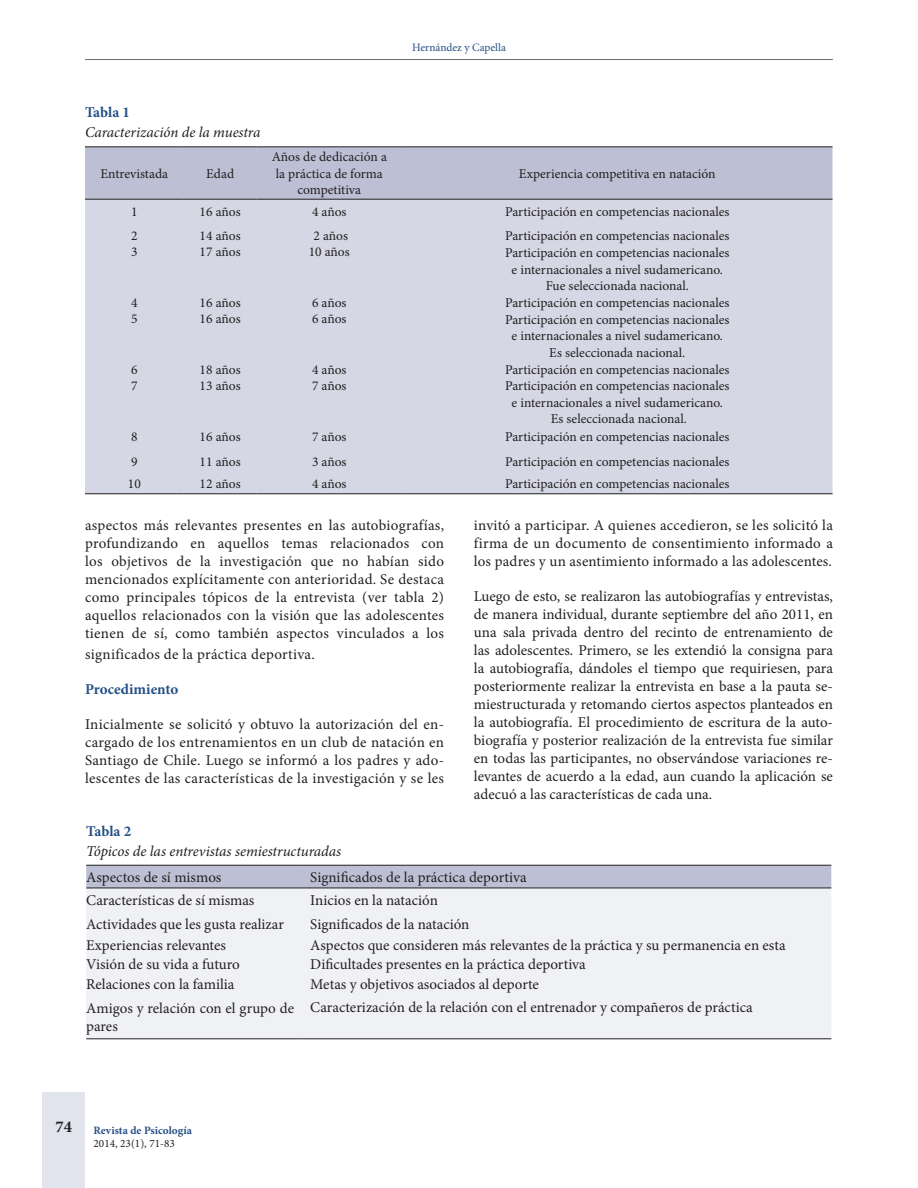
<style>
.page{position:relative;width:918px;height:1188px;background:#fff}
.page>*{position:absolute;margin:0;border:0;box-sizing:border-box;transform-origin:0 0}
.t1{font:700 16.5px "Minion Pro";color:#231f20}
.TEXTO{font:15px/18px "Minion Pro";color:#231f20;text-align:justify}
.texto_real_tabla{font:italic 15px "Minion Pro";letter-spacing:-.005em;color:#231f20}
.TEXTO-2{font:15px "Minion Pro";letter-spacing:.02em;color:#231f20}
.TITULO_2{font:700 15px "Minion Pro";color:#255085}
.titulo_tabla_real{font:700 15px "Minion Pro";letter-spacing:-.005em;color:#255085}
.TEXTO_TABLA{font:13.5px/16.5px "Minion Pro";color:#231f20;text-align:center}
.t2{font:700 11.25px "Minion Pro";letter-spacing:.005em;color:#255085}
.t3{font:11.25px "Minion Pro";color:#255085}
.t4{font:11.25px "Minion Pro";color:#231f20}
</style>
<div class="page">
<div style="left:43px;top:1092px;width:42px;height:96px;background:#e2e4ed"></div>
<hr style="left:85px;top:59px;width:748px;height:1px;background:#6c6d70">
<div style="left:85px;top:147px;width:748px;height:52px;background:#bdc0d5"></div>
<div style="left:85px;top:200px;width:748px;height:293px;background:#d5d7e5"></div>
<hr style="left:85px;top:146px;width:99px;height:1px;background:#231f20">
<hr style="left:184px;top:146px;width:73px;height:1px;background:#231f20">
<hr style="left:257px;top:146px;width:145px;height:1px;background:#231f20">
<hr style="left:402px;top:146px;width:431px;height:1px;background:#231f20">
<hr style="left:85px;top:199px;width:99px;height:1px;background:#231f20">
<hr style="left:184px;top:199px;width:73px;height:1px;background:#231f20">
<hr style="left:257px;top:199px;width:145px;height:1px;background:#231f20">
<hr style="left:402px;top:199px;width:431px;height:1px;background:#231f20">
<hr style="left:85px;top:493px;width:99px;height:1px;background:#231f20">
<hr style="left:184px;top:493px;width:73px;height:1px;background:#231f20">
<hr style="left:257px;top:493px;width:145px;height:1px;background:#231f20">
<hr style="left:402px;top:493px;width:431px;height:1px;background:#231f20">
<div style="left:86px;top:866px;width:745px;height:22px;background:#bdc0d5"></div>
<div style="left:86px;top:889px;width:745px;height:149px;background:#eff1f5"></div>
<hr style="left:86px;top:865px;width:216px;height:1px;background:#231f20">
<hr style="left:302px;top:865px;width:529px;height:1px;background:#231f20">
<hr style="left:86px;top:888px;width:216px;height:1px;background:#231f20">
<hr style="left:302px;top:888px;width:529px;height:1px;background:#231f20">
<hr style="left:86px;top:1038px;width:216px;height:1px;background:#231f20">
<hr style="left:302px;top:1038px;width:529px;height:1px;background:#231f20">
<p class="titulo_tabla_real" style="left:85px;top:102px;width:47px">Tabla 1</p>
<p class="texto_real_tabla" style="left:85px;top:122px;width:177px">Caracterización de la muestra</p>
<p class="TEXTO_TABLA" style="left:101px;top:165px;width:69px">Entrevistada</p>
<p class="TEXTO_TABLA" style="left:206px;top:165px;width:29px">Edad</p>
<p class="TEXTO_TABLA" style="left:272px;top:149px;width:117px">Años de dedicación a la práctica de forma competitiva</p>
<p class="t3" style="left:412px;top:40px;width:95px">Hernández y Capella</p>
<p class="TEXTO_TABLA" style="left:519px;top:165px;width:198px">Experiencia competitiva en natación</p>
<p class="TEXTO_TABLA" style="left:131px;top:204px;width:8px">1</p>
<p class="TEXTO_TABLA" style="left:200px;top:204px;width:42px">16 años</p>
<p class="TEXTO_TABLA" style="left:312px;top:204px;width:36px">4 años</p>
<p class="TEXTO_TABLA" style="left:505px;top:204px;width:226px">Participación en competencias nacionales</p>
<p class="TEXTO_TABLA" style="left:131px;top:227px;width:8px">2</p>
<p class="TEXTO_TABLA" style="left:200px;top:227px;width:42px">14 años</p>
<p class="TEXTO_TABLA" style="left:314px;top:227px;width:36px">2 años</p>
<p class="TEXTO_TABLA" style="left:505px;top:227px;width:226px">Participación en competencias nacionales</p>
<p class="TEXTO_TABLA" style="left:131px;top:244px;width:8px">3</p>
<p class="TEXTO_TABLA" style="left:200px;top:244px;width:42px">17 años</p>
<p class="TEXTO_TABLA" style="left:309px;top:244px;width:42px">10 años</p>
<p class="TEXTO_TABLA" style="left:505px;top:245px;width:226px">Participación en competencias nacionales</p>
<p class="TEXTO_TABLA" style="left:512px;top:261px;width:213px">e internacionales a nivel sudamericano.</p>
<p class="TEXTO_TABLA" style="left:546px;top:278px;width:145px">Fue seleccionada nacional.</p>
<p class="TEXTO_TABLA" style="left:131px;top:294px;width:8px">4</p>
<p class="TEXTO_TABLA" style="left:200px;top:294px;width:42px">16 años</p>
<p class="TEXTO_TABLA" style="left:312px;top:294px;width:36px">6 años</p>
<p class="TEXTO_TABLA" style="left:505px;top:294px;width:226px">Participación en competencias nacionales</p>
<p class="TEXTO_TABLA" style="left:131px;top:310px;width:8px">5</p>
<p class="TEXTO_TABLA" style="left:200px;top:310px;width:42px">16 años</p>
<p class="TEXTO_TABLA" style="left:312px;top:310px;width:36px">6 años</p>
<p class="TEXTO_TABLA" style="left:505px;top:311px;width:226px">Participación en competencias nacionales</p>
<p class="TEXTO_TABLA" style="left:512px;top:328px;width:213px">e internacionales a nivel sudamericano.</p>
<p class="TEXTO_TABLA" style="left:549px;top:344px;width:137px">Es seleccionada nacional.</p>
<p class="TEXTO_TABLA" style="left:131px;top:361px;width:8px">6</p>
<p class="TEXTO_TABLA" style="left:200px;top:361px;width:42px">18 años</p>
<p class="TEXTO_TABLA" style="left:312px;top:361px;width:36px">4 años</p>
<p class="TEXTO_TABLA" style="left:505px;top:361px;width:226px">Participación en competencias nacionales</p>
<p class="TEXTO_TABLA" style="left:131px;top:378px;width:8px">7</p>
<p class="TEXTO_TABLA" style="left:200px;top:378px;width:42px">13 años</p>
<p class="TEXTO_TABLA" style="left:312px;top:378px;width:36px">7 años</p>
<p class="TEXTO_TABLA" style="left:505px;top:378px;width:226px">Participación en competencias nacionales</p>
<p class="TEXTO_TABLA" style="left:512px;top:394px;width:213px">e internacionales a nivel sudamericano.</p>
<p class="TEXTO_TABLA" style="left:551px;top:411px;width:137px">Es seleccionada nacional.</p>
<p class="TEXTO_TABLA" style="left:131px;top:429px;width:8px">8</p>
<p class="TEXTO_TABLA" style="left:200px;top:429px;width:42px">16 años</p>
<p class="TEXTO_TABLA" style="left:312px;top:429px;width:36px">7 años</p>
<p class="TEXTO_TABLA" style="left:505px;top:429px;width:226px">Participación en competencias nacionales</p>
<p class="TEXTO_TABLA" style="left:131px;top:453px;width:8px">9</p>
<p class="TEXTO_TABLA" style="left:200px;top:453px;width:42px">11 años</p>
<p class="TEXTO_TABLA" style="left:312px;top:453px;width:36px">3 años</p>
<p class="TEXTO_TABLA" style="left:505px;top:453px;width:226px">Participación en competencias nacionales</p>
<p class="TEXTO_TABLA" style="left:128px;top:476px;width:14px">10</p>
<p class="TEXTO_TABLA" style="left:200px;top:476px;width:42px">12 años</p>
<p class="TEXTO_TABLA" style="left:312px;top:476px;width:36px">4 años</p>
<p class="TEXTO_TABLA" style="left:505px;top:476px;width:226px">Participación en competencias nacionales</p>
<p class="TEXTO" style="left:85px;top:516px;width:361px">aspectos más relevantes presentes en las autobiografías, profundizando en aquellos temas relacionados con los objetivos de la investigación que no habían sido mencionados explícitamente con anterioridad. Se destaca como principales tópicos de la entrevista (ver tabla 2) aquellos relacionados con la visión que las adolescentes tienen de sí, como también aspectos vinculados a los</p>
<p class="TEXTO-2" style="left:85px;top:644px;width:231px">significados de la práctica deportiva.</p>
<p class="TITULO_2" style="left:85px;top:679px;width:95px">Procedimiento</p>
<p class="TEXTO" style="left:85px;top:716px;width:361px">Inicialmente se solicitó y obtuvo la autorización del en&shy;cargado de los entrenamientos en un club de natación en Santiago de Chile. Luego se informó a los padres y ado&shy;lescentes de las características de la investigación y se les</p>
<p class="TEXTO" style="left:474px;top:516px;width:361px">invitó a participar. A quienes accedieron, se les solicitó la firma de un documento de consentimiento informado a los padres y un asentimiento informado a las adolescentes.</p>
<p class="TEXTO" style="left:474px;top:587px;width:361px">Luego de esto, se realizaron las autobiografías y entrevistas, de manera individual, durante septiembre del año 2011, en una sala privada dentro del recinto de entrenamiento de las adolescentes. Primero, se les extendió la consigna para la autobiografía, dándoles el tiempo que requiriesen, para posteriormente realizar la entrevista en base a la pauta se&shy;miestructurada y retomando ciertos aspectos planteados en la autobiografía. El procedimiento de escritura de la auto&shy;biografía y posterior realización de la entrevista fue similar en todas las participantes, no observándose variaciones re&shy;levantes de acuerdo a la edad, aun cuando la aplicación se adecuó a las características de cada una.</p>
<p class="titulo_tabla_real" style="left:86px;top:821px;width:47px">Tabla 2</p>
<p class="texto_real_tabla" style="left:86px;top:841px;width:256px">Tópicos de las entrevistas semiestructuradas</p>
<p class="TEXTO" style="left:86px;top:868px;width:137px">Aspectos de sí mismos</p>
<p class="TEXTO" style="left:310px;top:868px;width:218px">Significados de la práctica deportiva</p>
<p class="TEXTO" style="left:86px;top:892px;width:170px">Características de sí mismas</p>
<p class="TEXTO" style="left:310px;top:892px;width:129px">Inicios en la natación</p>
<p class="TEXTO" style="left:86px;top:915px;width:199px">Actividades que les gusta realizar</p>
<p class="TEXTO" style="left:310px;top:915px;width:161px">Significados de la natación</p>
<p class="TEXTO" style="left:86px;top:936px;width:141px">Experiencias relevantes</p>
<p class="TEXTO" style="left:310px;top:936px;width:477px">Aspectos que consideren más relevantes de la práctica y su permanencia en esta</p>
<p class="TEXTO" style="left:86px;top:955px;width:155px">Visión de su vida a futuro</p>
<p class="TEXTO" style="left:310px;top:955px;width:277px">Dificultades presentes en la práctica deportiva</p>
<p class="TEXTO" style="left:86px;top:975px;width:150px">Relaciones con la familia</p>
<p class="TEXTO" style="left:310px;top:975px;width:230px">Metas y objetivos asociados al deporte</p>
<p class="TEXTO" style="left:86px;top:999px;width:209px">Amigos y relación con el grupo de pares</p>
<p class="TEXTO" style="left:310px;top:999px;width:444px">Caracterización de la relación con el entrenador y compañeros de práctica</p>
<p class="t1" style="left:56px;top:1115px;width:18px">74</p>
<p class="t2" style="left:94px;top:1122px;width:100px">Revista de Psicología</p>
<p class="t4" style="left:94px;top:1136px;width:83px">2014, 23(1), 71-83</p>
</div>
